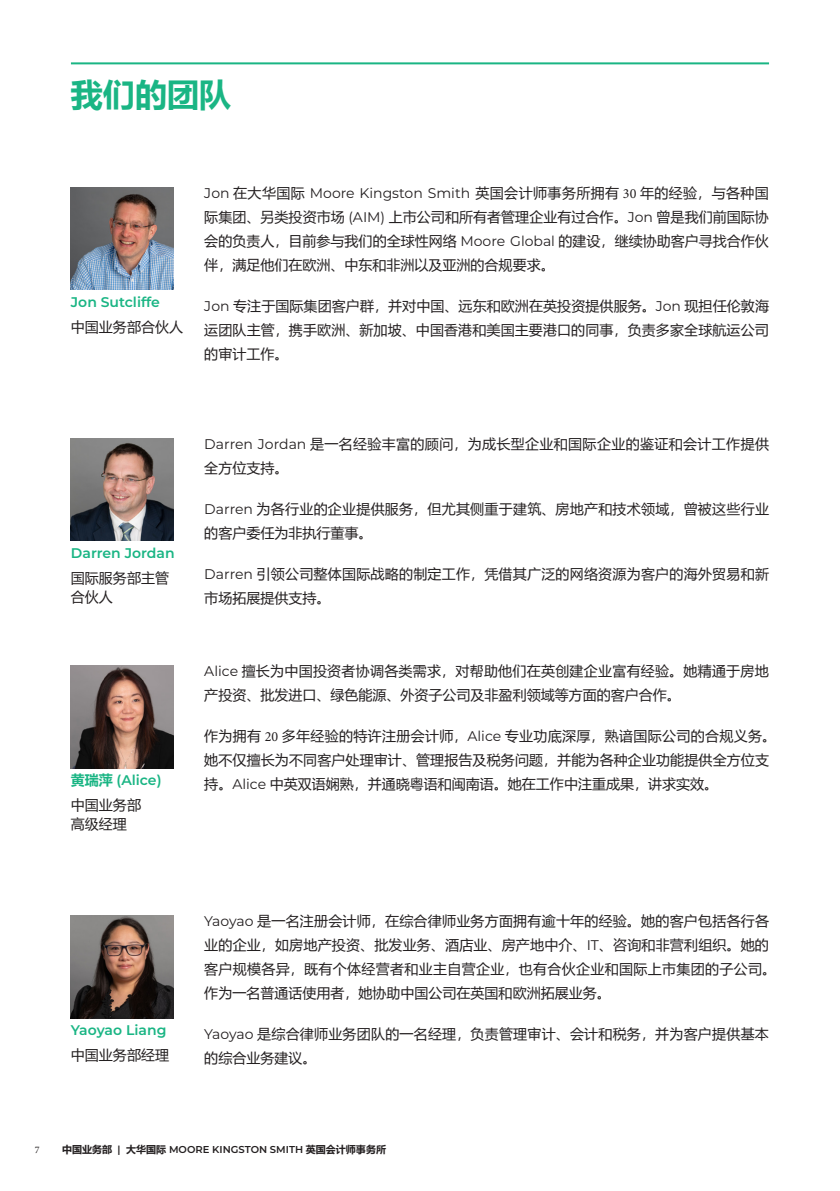
<style>
.page{position:relative;width:840px;height:1191px;background:#fff}
.page>*{position:absolute;margin:0;border:0;box-sizing:border-box;transform-origin:0 0}
.t1{font:700 32px "Microsoft Ya Hei";color:#1ab584}
.Body{font:14px/24px "Microsoft Ya Hei";letter-spacing:.015em;color:#231f20}
.Body-2{font:600 14px "Montserrat";color:#1ab584}
.t2{font:600 10px "Montserrat";color:#231f20}
.t3{font:10px "Minion Pro";color:#231f20}
.s1{font-family:"Montserrat"}
.s2{font-family:"Minion Pro"}
.s3{font-family:"Microsoft Ya Hei";font-weight:700}
</style>
<div class="page">
<hr style="left:71px;top:62px;width:697px;height:2px;background:#1ab584">
<img style="left:71px;top:187px;width:102px;height:102px">
<img style="left:71px;top:438px;width:102px;height:102px">
<img style="left:71px;top:666px;width:102px;height:102px">
<img style="left:71px;top:916px;width:102px;height:102px">
<h1 class="t1" style="left:71px;top:72px;width:162px">我们的团队</h1>
<p class="Body-2" style="left:71px;top:292px;width:90px">Jon Sutcliffe</p>
<p class="Body" style="left:71px;top:314px;width:114px">中国业务部合伙人</p>
<p class="Body" style="left:204px;top:180px;width:566px;text-align:justify"><span class="s1">Jon</span> 在大华国际 <span class="s1">Moore Kingston Smith</span> 英国会计师事务所拥有 <span class="s2">30</span> 年的经验，与各种国际集团、另类投资市场 <span class="s1">(AIM)</span> 上市公司和所有者管理企业有过合作。<span class="s1">Jon</span> 曾是我们前国际协会的负责人，目前参与我们的全球性网络 <span class="s1">Moore Global</span> 的建设，继续协助客户寻找合作伙伴，满足他们在欧洲、中东和非洲以及亚洲的合规要求。</p>
<p class="Body" style="left:204px;top:293px;width:566px;text-align:justify"><span class="s1">Jon</span> 专注于国际集团客户群，并对中国、远东和欧洲在英投资提供服务。<span class="s1">Jon</span> 现担任伦敦海运团队主管，携手欧洲、新加坡、中国香港和美国主要港口的同事，负责多家全球航运公司的审计工作。</p>
<p class="Body-2" style="left:71px;top:543px;width:105px">Darren Jordan</p>
<p class="Body" style="left:71px;top:568px;width:100px;line-height:19px">国际服务部主管合伙人</p>
<p class="Body" style="left:204px;top:431px;width:566px"><span class="s1">Darren Jordan</span> 是一名经验丰富的顾问，为成长型企业和国际企业的鉴证和会计工作提供全方位支持。</p>
<p class="Body" style="left:204px;top:496px;width:566px"><span class="s1">Darren</span> 为各行业的企业提供服务，但尤其侧重于建筑、房地产和技术领域，曾被这些行业的客户委任为非执行董事。</p>
<p class="Body" style="left:204px;top:561px;width:566px"><span class="s1">Darren</span> 引领公司整体国际战略的制定工作，凭借其广泛的网络资源为客户的海外贸易和新市场拓展提供支持。</p>
<p class="Body" style="left:204px;top:659px;width:565px"><span class="s1">Alice</span> 擅长为中国投资者协调各类需求，对帮助他们在英创建企业富有经验。她精通于房地产投资、批发进口、绿色能源、外资子公司及非盈利领域等方面的客户合作。</p>
<p class="Body" style="left:204px;top:724px;width:573px">作为拥有 <span class="s2">20</span> 多年经验的特许注册会计师，<span class="s1">Alice</span> 专业功底深厚，熟谙国际公司的合规义务。她不仅擅长为不同客户处理审计、管理报告及税务问题，并能为各种企业功能提供全方位支</p>
<p class="Body-2" style="left:71px;top:770px;width:92px"><span class="s3">黄瑞萍</span> (Alice)</p>
<p class="Body" style="left:204px;top:772px;width:515px">持。<span class="s1">Alice</span> 中英双语娴熟，并通晓粤语和闽南语。她在工作中注重成果，讲求实效。</p>
<p class="Body" style="left:71px;top:795px;width:71px;line-height:19px">中国业务部高级经理</p>
<p class="Body-2" style="left:71px;top:1020px;width:97px">Yaoyao Liang</p>
<p class="Body" style="left:71px;top:1043px;width:100px">中国业务部经理</p>
<p class="Body" style="left:204px;top:909px;width:573px"><span class="s1">Yaoyao</span> 是一名注册会计师，在综合律师业务方面拥有逾十年的经验。她的客户包括各行各业的企业，如房地产投资、批发业务、酒店业、房产地中介、<span class="s1">IT</span>、咨询和非营利组织。她的客户规模各异，既有个体经营者和业主自营企业，也有合伙企业和国际上市集团的子公司。作为一名普通话使用者，她协助中国公司在英国和欧洲拓展业务。</p>
<p class="Body" style="left:204px;top:1022px;width:565px"><span class="s1">Yaoyao</span> 是综合律师业务团队的一名经理，负责管理审计、会计和税务，并为客户提供基本的综合业务建议。</p>
<p class="t3" style="left:35px;top:1143px;width:6px">7</p>
<p class="t2" style="left:62px;top:1142px;width:325px"><span class="s3">中国业务部</span> | <span class="s3">大华国际</span> MOORE KINGSTON SMITH <span class="s3">英国会计师事务所</span></p>
</div>
